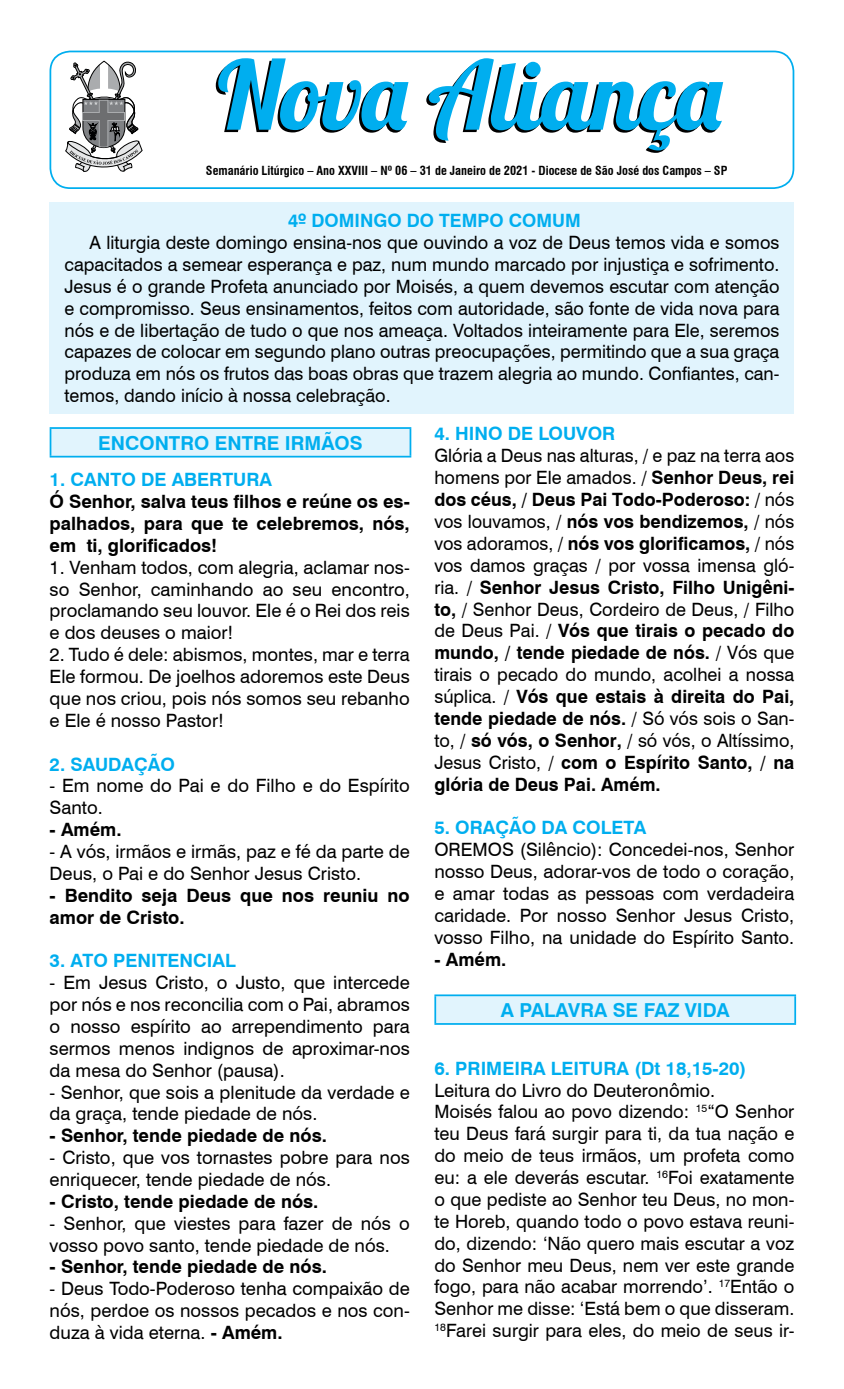
<style>
.page{position:relative;width:844px;height:1389px;background:#fff}
.page>*{position:absolute;margin:0;border:0;box-sizing:border-box;transform-origin:0 0}
.t1{font:95.2px "Lobster 1.4";color:#00aeef}
.t2{font:700 19.25px "Swiss 721 BT";color:#00aeef}
.t3{font:18.38px/21.9px "Swiss 721 BT";color:#000;text-align:justify}
.t4{font:700 18.38px/21.9px "Swiss 721 BT";color:#000;text-align:justify}
.t5{font:700 18.38px "Swiss 721 BT";color:#00aeef}
.t6{font:700 condensed 12.25px "Swiss 721 BT";color:#000}
.s1{font-weight:700}
</style>
<div class="page">
<div style="left:49px;top:51px;width:745px;height:138px;border:2px solid #00aeef;border-radius:20px"></div>
<svg style="left:65px;top:60px;width:77px;height:112px"></svg>
<div style="left:50px;top:202px;width:744px;height:212px;background:#e1f4fd"></div>
<div style="left:50px;top:428px;width:360px;height:29px;background:#e1f4fd"></div>
<hr style="left:50px;top:427px;width:361px;height:2px;background:#00aeef">
<svg style="left:50px;top:429px;width:1px;height:27px"></svg>
<hr style="left:409px;top:429px;width:2px;height:27px;background:#00aeef">
<hr style="left:50px;top:456px;width:361px;height:2px;background:#00aeef">
<div style="left:435px;top:995px;width:360px;height:29px;background:#e1f4fd"></div>
<hr style="left:434px;top:994px;width:361px;height:2px;background:#00aeef">
<hr style="left:434px;top:996px;width:2px;height:27px;background:#00aeef">
<svg style="left:794px;top:996px;width:1px;height:27px"></svg>
<hr style="left:434px;top:1023px;width:361px;height:2px;background:#00aeef">
<h1 class="t1" style="left:218px;top:35px;width:505px">Nova Aliança</h1>
<p class="t6" style="left:206px;top:163px;width:522px">Semanário Litúrgico – Ano XXVIII – Nº 06 – 31 de Janeiro de 2021 - Diocese de São José dos Campos – SP</p>
<p class="t5" style="left:288px;top:208px;width:294px">4º DOMINGO DO TEMPO COMUM</p>
<p class="t3" style="left:64px;top:231px;width:716px;text-indent:25px">A liturgia deste domingo ensina-nos que ouvindo a voz de Deus temos vida e somos capacitados a semear esperança e paz, num mundo marcado por injustiça e sofrimento.<br>Jesus é o grande Profeta anunciado por Moisés, a quem devemos escutar com atenção e compromisso. Seus ensinamentos, feitos com autoridade, são fonte de vida nova para nós e de libertação de tudo o que nos ameaça. Voltados inteiramente para Ele, seremos capazes de colocar em segundo plano outras preocupações, permitindo que a sua graça produza em nós os frutos das boas obras que trazem alegria ao mundo. Confiantes, can&shy;temos, dando início à nossa celebração.</p>
<p class="t2" style="left:98px;top:429px;width:266px">ENCONTRO ENTRE IRMÃOS</p>
<p class="t5" style="left:50px;top:467px;width:224px">1. CANTO DE ABERTURA</p>
<p class="t4" style="left:50px;top:490px;width:361px">Ó Senhor, salva teus filhos e reúne os es&shy;palhados, para que te celebremos, nós, em ti, glorificados!</p>
<p class="t3" style="left:50px;top:556px;width:361px">1. Venham todos, com alegria, aclamar nos&shy;so Senhor, caminhando ao seu encontro, proclamando seu louvor. Ele é o Rei dos reis e dos deuses o maior!</p>
<p class="t3" style="left:50px;top:643px;width:361px">2. Tudo é dele: abismos, montes, mar e terra Ele formou. De joelhos adoremos este Deus que nos criou, pois nós somos seu rebanho e Ele é nosso Pastor!</p>
<p class="t5" style="left:50px;top:751px;width:127px">2. SAUDAÇÃO</p>
<p class="t3" style="left:50px;top:774px;width:361px">- Em nome do Pai e do Filho e do Espírito<br>Santo.</p>
<p class="t4" style="left:50px;top:818px;width:73px">- Amém.</p>
<p class="t3" style="left:50px;top:840px;width:361px">- A vós, irmãos e irmãs, paz e fé da parte de<br>Deus, o Pai e do Senhor Jesus Cristo.</p>
<p class="t4" style="left:50px;top:884px;width:361px">- Bendito seja Deus que nos reuniu no amor de Cristo.</p>
<p class="t5" style="left:50px;top:948px;width:188px">3. ATO PENITENCIAL</p>
<p class="t3" style="left:50px;top:971px;width:361px">- Em Jesus Cristo, o Justo, que intercede por nós e nos reconcilia com o Pai, abramos o nosso espírito ao arrependimento para sermos menos indignos de aproximar-nos da mesa do Senhor (pausa).</p>
<p class="t3" style="left:50px;top:1080px;width:361px">- Senhor, que sois a plenitude da verdade e da graça, tende piedade de nós.</p>
<p class="t4" style="left:50px;top:1124px;width:279px">- Senhor, tende piedade de nós.</p>
<p class="t3" style="left:50px;top:1146px;width:361px">- Cristo, que vos tornastes pobre para nos enriquecer, tende piedade de nós.</p>
<p class="t4" style="left:50px;top:1190px;width:270px">- Cristo, tende piedade de nós.</p>
<p class="t3" style="left:50px;top:1212px;width:361px">- Senhor, que viestes para fazer de nós o vosso povo santo, tende piedade de nós.</p>
<p class="t4" style="left:50px;top:1255px;width:279px">- Senhor, tende piedade de nós.</p>
<p class="t3" style="left:50px;top:1277px;width:361px">- Deus Todo-Poderoso tenha compaixão de nós, perdoe os nossos pecados e nos con&shy;duza à vida eterna. <span class="s1">- Amém.</span></p>
<p class="t5" style="left:434px;top:421px;width:182px">4. HINO DE LOUVOR</p>
<p class="t3" style="left:434px;top:444px;width:361px">Glória a Deus nas alturas, / e paz na terra aos homens por Ele amados. / <span class="s1">Senhor Deus, rei dos céus, / Deus Pai Todo-Poderoso:</span> / nós vos louvamos, / <span class="s1">nós vos bendizemos,</span> / nós vos adoramos, / <span class="s1">nós vos glorificamos,</span> / nós vos damos graças / por vossa imensa gló&shy;ria. / <span class="s1">Senhor Jesus Cristo, Filho Unigêni&shy;to,</span> / Senhor Deus, Cordeiro de Deus, / Filho de Deus Pai. / <span class="s1">Vós que tirais o pecado do mundo, / tende piedade de nós.</span> / Vós que tirais o pecado do mundo, acolhei a nossa súplica. / <span class="s1">Vós que estais à direita do Pai, tende piedade de nós.</span> / Só vós sois o San&shy;to, / <span class="s1">só vós, o Senhor,</span> / só vós, o Altíssimo, Jesus Cristo, / <span class="s1">com o Espírito Santo, / na glória de Deus Pai. Amém.</span></p>
<p class="t5" style="left:434px;top:815px;width:213px">5. ORAÇÃO DA COLETA</p>
<p class="t3" style="left:434px;top:838px;width:361px">OREMOS (Silêncio): Concedei-nos, Senhor nosso Deus, adorar-vos de todo o coração, e amar todas as pessoas com verdadeira caridade. Por nosso Senhor Jesus Cristo, vosso Filho, na unidade do Espírito Santo.</p>
<p class="t4" style="left:434px;top:947px;width:73px">- Amém.</p>
<p class="t2" style="left:500px;top:997px;width:230px">A PALAVRA SE FAZ VIDA</p>
<p class="t5" style="left:434px;top:1055px;width:313px">6. PRIMEIRA LEITURA (Dt 18,15-20)</p>
<p class="t3" style="left:434px;top:1078px;width:361px;text-align:left">Leitura do Livro do Deuteronômio.<br>Moisés falou ao povo dizendo: <sup>15</sup>“O Senhor teu Deus fará surgir para ti, da tua nação e do meio de teus irmãos, um profeta como eu: a ele deverás escutar. <sup>16</sup>Foi exatamente o que pediste ao Senhor teu Deus, no mon&shy;te Horeb, quando todo o povo estava reuni&shy;do, dizendo: ‘Não quero mais escutar a voz do Senhor meu Deus, nem ver este grande fogo, para não acabar morrendo’. <sup>17</sup>Então o Senhor me disse: ‘Está bem o que disseram.<br><sup>18</sup>Farei surgir para eles, do meio de seus ir-</p>
</div>
